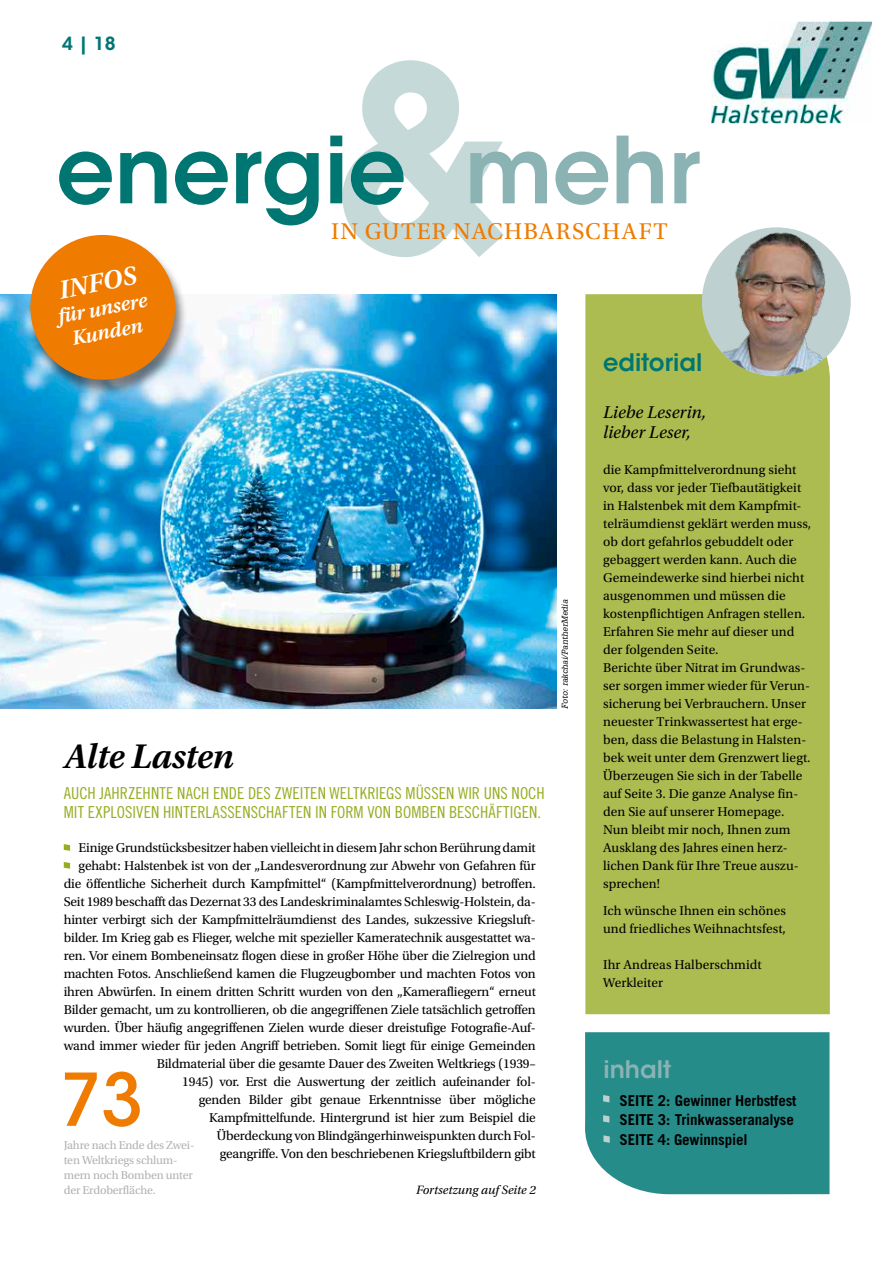
<style>
.page{position:relative;width:893px;height:1263px;background:#fff}
.page>*{position:absolute;margin:0;border:0;box-sizing:border-box;transform-origin:0 0}
.t1{font:600 91.5px "ITC Avant Garde Std";color:#007672}
.t2{font:500 72px "ITC Avant Garde Std";color:#ef7b00}
.t3{font:italic 600 36px "Utopia Std";letter-spacing:-.01em;color:#000}
.t4{font:italic 600 27px "Utopia Std";color:#fff}
.t5{font:24px "Utopia Std";letter-spacing:.055em;color:#ef7b00}
.t6{font:600 24px "ITC Avant Garde Std";color:#007672}
.t7{font:600 24px "ITC Avant Garde Std";color:#8cb3b4}
.t8{font:italic 600 21px/24px "Utopia Std";color:#fff;text-align:center}
.t9{font:italic 18px/19.5px "Utopia Std";color:#000}
.t10{font:600 18px "ITC Avant Garde Std";color:#007672}
.t11{font:16.5px/19.5px "Trade Gothic LT Std Cn 18";letter-spacing:.005em;color:#94ae21}
.t12{font:700 15px/19.5px "Trade Gothic LT Std";letter-spacing:-.01em;color:#000}
.t13{font:13.5px/18px "Utopia Std";letter-spacing:-.015em;color:#000;text-align:right}
.t14{font:13.5px/18px "Utopia Std";letter-spacing:.005em;color:#000}
.t15{font:italic 12.75px "Utopia Std";color:#000}
.t16{font:12px/15px "Utopia Std";letter-spacing:-.015em;color:#b0b2b2}
.t17{font:italic 8.25px "Glypha LT Std";color:#000}
.s1{color:#8cb3b4}
</style>
<div class="page">
<svg style="left:342px;top:60px;width:162px;height:197px"></svg>
<img style="left:711px;top:22px;width:161px;height:102px">
<img style="left:0;top:294px;width:556px;height:414px">
<div style="left:585px;top:294px;width:245px;height:720px;background:#adbc51"></div>
<img style="left:702px;top:227px;width:149px;height:149px;border-radius:74px">
<div style="left:26px;top:235px;width:162px;height:162px;background:#000;opacity:.5"></div>
<div style="left:30px;top:235px;width:145px;height:145px;background:#ef7b00;border-radius:50%"></div>
<div style="left:585px;top:1032px;width:244px;height:162px;background:#268c8a"></div>
<svg style="left:64px;top:844px;width:6px;height:7px"></svg>
<svg style="left:64px;top:862px;width:6px;height:7px"></svg>
<h3 class="t10" style="left:62px;top:32px;width:55px">4 | 18</h3>
<h1 class="t1" style="left:56px;top:112px;width:645px">energie <span class="s1">mehr</span></h1>
<h3 class="t5" style="left:331px;top:219px;width:338px">IN GUTER NACHBARSCHAFT</h3>
<h3 class="t4" style="left:56px;top:275px;width:80px;rotate:-11deg">INFOS</h3>
<h3 class="t8" style="left:56px;top:305px;width:92px;rotate:-11deg">für unsere<br>Kunden</h3>
<h3 class="t3" style="left:64px;top:736px;width:172px">Alte Lasten</h3>
<p class="t11" style="left:64px;top:783px;width:482px">AUCH JAHRZEHNTE NACH ENDE DES ZWEITEN WELTKRIEGS MÜSSEN WIR UNS NOCH<br>MIT EXPLOSIVEN HINTERLASSENSCHAFTEN IN FORM VON BOMBEN BESCHÄFTIGEN.</p>
<p class="t13" style="left:64px;top:839px;width:474px">Einige Grundstücksbesitzer haben vielleicht in diesem Jahr schon Berührung damit gehabt: Halstenbek ist von der „Landesverordnung zur Abwehr von Gefahren für die öffentliche Sicherheit durch Kampfmittel“ (Kampfmittelverordnung) betroffen.<br>Seit 1989 beschafft das Dezernat 33 des Landeskriminalamtes Schleswig-Holstein, da&shy;hinter verbirgt sich der Kampfmittelräumdienst des Landes, sukzessive Kriegsluft&shy;bilder. Im Krieg gab es Flieger, welche mit spezieller Kameratechnik ausgestattet wa&shy;ren. Vor einem Bombeneinsatz flogen diese in großer Höhe über die Zielregion und machten Fotos. Anschließend kamen die Flugzeugbomber und machten Fotos von ihren Abwürfen. In einem dritten Schritt wurden von den „Kamerafliegern“ erneut Bilder gemacht, um zu kontrollieren, ob die angegriffenen Ziele tatsächlich getroffen wurden. Über häufig angegriffenen Zielen wurde dieser dreistufige Fotografie-Auf&shy;wand immer wieder für jeden Angriff betrieben. Somit liegt für einige Gemeinden Bildmaterial über die gesamte Dauer des Zweiten Weltkriegs (1939–<br>1945) vor. Erst die Auswertung der zeitlich aufeinander fol-<br>genden Bilder gibt genaue Erkenntnisse über mögliche<br>Kampfmittelfunde. Hintergrund ist hier zum Beispiel die<br>Überdeckung von Blindgängerhinweispunkten durch Fol-<br>geangriffe. Von den beschriebenen Kriegsluftbildern gibt</p>
<h2 class="t2" style="left:60px;top:1055px;width:85px">73</h2>
<p class="t16" style="left:64px;top:1138px;width:132px">Jahre nach Ende des Zwei&shy;ten Weltkriegs schlum&shy;mern noch Bomben unter der Erdoberfläche.</p>
<p class="t15" style="left:416px;top:1183px;width:121px">Fortsetzung auf Seite 2</p>
<p class="t17" style="left:560px;top:709px;width:111px;rotate:-90deg">Foto: rakchai/PantherMedia</p>
<h3 class="t6" style="left:603px;top:347px;width:101px">editorial</h3>
<h3 class="t9" style="left:603px;top:403px;width:105px">Liebe Leserin, lieber Leser,</h3>
<p class="t14" style="left:603px;top:461px;width:209px">die Kampfmittelverordnung sieht vor, dass vor jeder Tiefbautätigkeit in Halstenbek mit dem Kampfmit&shy;telräumdienst geklärt werden muss, ob dort gefahrlos gebuddelt oder gebaggert werden kann. Auch die<br>Gemeindewerke sind hierbei nicht ausgenommen und müssen die kostenpflichtigen Anfragen stellen.<br>Erfahren Sie mehr auf dieser und der folgenden Seite.<br>Berichte über Nitrat im Grundwas&shy;ser sorgen immer wieder für Verun&shy;sicherung bei Verbrauchern. Unser neuester Trinkwassertest hat erge&shy;ben, dass die Belastung in Halsten&shy;bek weit unter dem Grenzwert liegt.<br>Überzeugen Sie sich in der Tabelle auf Seite 3. Die ganze Analyse fin&shy;den Sie auf unserer Homepage.<br>Nun bleibt mir noch, Ihnen zum<br>Ausklang des Jahres einen herz&shy;lichen Dank für Ihre Treue auszu&shy;sprechen!</p>
<p class="t14" style="left:603px;top:902px;width:184px">Ich wünsche Ihnen ein schönes und friedliches Weihnachtsfest,</p>
<p class="t14" style="left:603px;top:956px;width:160px">Ihr Andreas Halberschmidt<br>Werkleiter</p>
<h3 class="t7" style="left:603px;top:1054px;width:69px">inhalt</h3>
<p class="t12" style="left:619px;top:1090px;width:178px">SEITE 2: Gewinner Herbstfest<br>SEITE 3: Trinkwasseranalyse<br>SEITE 4: Gewinnspiel</p>
</div>
